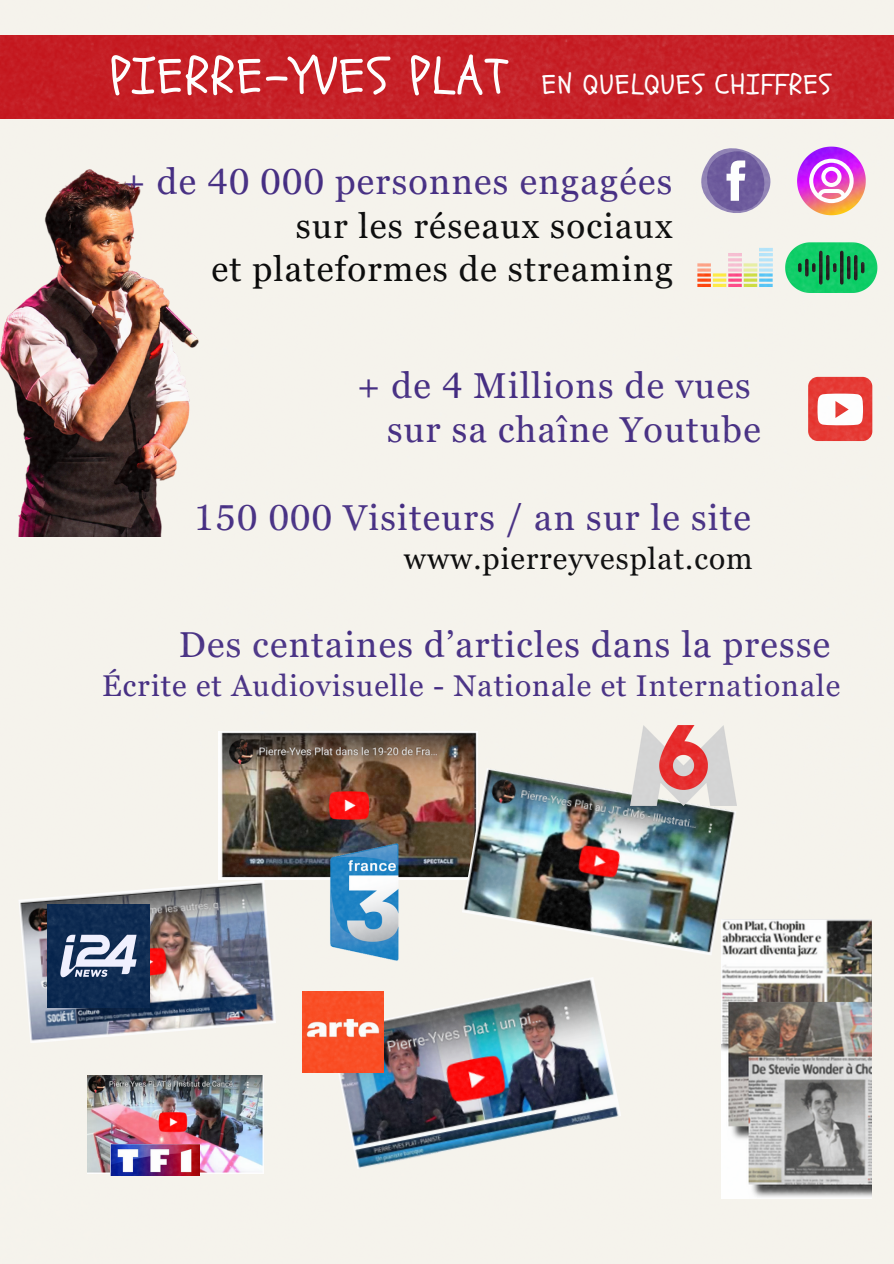
<style>
.page{position:relative;width:894px;height:1264px;background:#fff}
.page>*{position:absolute;margin:0;border:0;box-sizing:border-box;transform-origin:0 0}
.t1{font:50.7px "Schoolbell";letter-spacing:.05em;color:#fff}
.t2{font:36px/43.8px "Georgia Pro";letter-spacing:.035em;color:#3f267e;text-align:right}
.t3{font:34.8px/42.8px "Georgia Pro";letter-spacing:.035em;color:#000;text-align:right}
.t4{font:30px "Georgia Pro";letter-spacing:.035em;color:#3f267e}
.t5{font:30px "Georgia Pro";letter-spacing:.035em;color:#000}
.t6{font:28.2px "Schoolbell";letter-spacing:.05em;color:#fff}
</style>
<div class="page">
<img style="left:0;top:0;width:893px;height:1263px">
<h2 class="t1" style="left:109px;top:43px;width:397px">PIERRE-YVES PLAT</h2>
<p class="t6" style="left:542px;top:66px;width:290px">EN QUELQUES CHIFFRES</p>
<p class="t2" style="left:122px;top:159px;width:551px">+ de 40 000 personnes engagées</p>
<p class="t3" style="left:211px;top:204px;width:463px">sur les réseaux sociaux<br>et plateformes de streaming</p>
<p class="t2" style="left:357px;top:364px;width:405px">+ de 4 Millions de vues sur sa chaîne Youtube</p>
<h1 class="t2" style="left:194px;top:495px;width:558px">150 000 Visiteurs / an sur le site</h1>
<h1 class="t5" style="left:404px;top:542px;width:350px">www.pierreyvesplat.com</h1>
<h3 class="t2" style="left:179px;top:622px;width:652px">Des centaines d’articles dans la presse</h3>
<p class="t4" style="left:102px;top:668px;width:739px">Écrite et Audiovisuelle - Nationale et Internationale</p>
</div>
